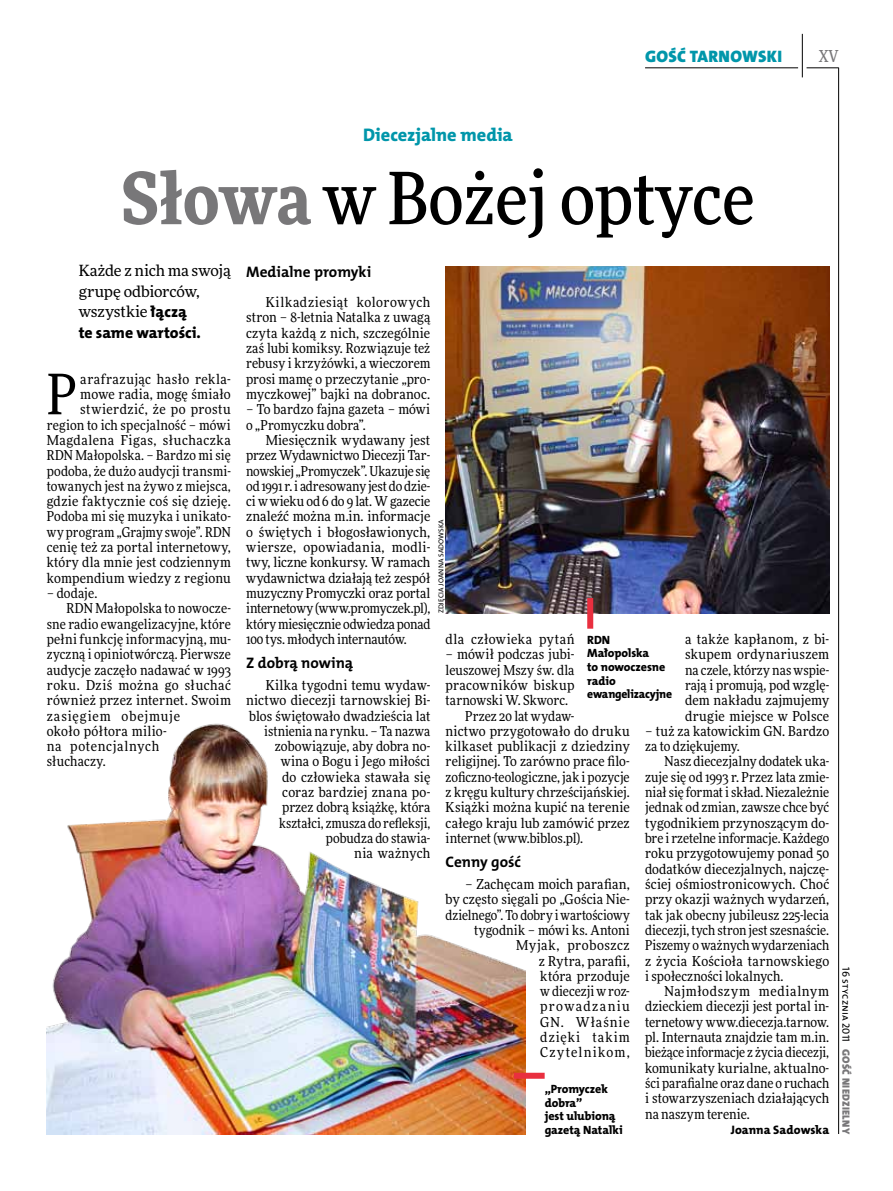
<style>
.page{position:relative;width:893px;height:1191px;background:#fff}
.page>*{position:absolute;margin:0;border:0;box-sizing:border-box;transform-origin:0 0}
.t1{font:500 72px "Freeday Narrow";color:#000}
.t2{font:55.95px "Freeday Narrow News";color:#000}
.t3{font:18.3px "The Mix HP8 Ex Bld";letter-spacing:-.005em;color:#0096aa}
.t4{font:16.65px "The Mix HP9 Blk";letter-spacing:.02em;color:#0096aa}
.t5{font:500 16.5px "Freeday Narrow";color:#787779;scale:.9 1}
.t6{font:15.75px "The Mix HP8 Ex Bld";letter-spacing:-.005em;color:#000}
.t7{font:15.45px/20.4px "Freeday News";letter-spacing:-.005em;color:#000}
.t8{font:15.3px "The Mix HP7 Bld";color:#000}
.t9{font:13.65px/15.3px "Freeday Narrow News";letter-spacing:.01em;color:#000;text-align:justify}
.t10{font:13.65px "Freeday Narrow News";letter-spacing:.03em;color:#000}
.t11{font:13.65px "Freeday Narrow News";letter-spacing:.06em;color:#000}
.t12{font:13.65px "Freeday Narrow News";letter-spacing:.035em;color:#000}
.t13{font:13.65px "Freeday Narrow News";letter-spacing:.045em;color:#000}
.t14{font:12.3px "The Mix HP8 Ex Bld";letter-spacing:.005em;color:#000}
.t15{font:12px/13.5px "The Mix HP8 Ex Bld";letter-spacing:-.005em;color:#000}
.t16{font:10.5px "The Mix HP9 Blk";letter-spacing:.025em;color:#787779}
.t17{font:10.5px "The Mix HP5 Plain";color:#000}
.t18{font:7.2px "The Mix HP5 Plain";letter-spacing:.015em;color:#000}
.s1{font-weight:900;color:#787779}
.s2{font-family:"The Mix HP8 Ex Bld";font-size:15.75px}
</style>
<div class="page">
<hr style="left:806px;top:68px;width:33px;height:1px;background:#000">
<hr style="left:645px;top:68px;width:153px;height:1px;background:#000">
<hr style="left:838px;top:68px;width:1px;height:1066px;background:#000">
<hr style="left:802px;top:34px;width:1px;height:43px;background:#000">
<img style="left:446px;top:266px;width:383px;height:347px">
<img style="left:47px;top:723px;width:478px;height:411px">
<div style="left:514px;top:1072px;width:31px;height:6px;background:#e92f3f"></div>
<div style="left:587px;top:598px;width:6px;height:30px;background:#e92f3f"></div>
<p class="t4" style="left:645px;top:46px;width:138px">GOŚĆ TARNOWSKI</p>
<h3 class="t3" style="left:363px;top:123px;width:151px">Diecezjalne media</h3>
<h1 class="t1" style="left:121px;top:154px;width:635px"><span class="s1">Słowa</span> w Bożej optyce</h1>
<p class="t5" style="left:819px;top:46px;width:23px">XV</p>
<p class="t7" style="left:79px;top:260px;width:154px">Każde z nich ma swoją grupę odbiorców, wszystkie <span class="s2">łączą</span></p>
<p class="t6" style="left:79px;top:322px;width:124px">te same wartości.</p>
<p class="t9" style="left:47px;top:371px;width:186px;text-align:right">arafrazując hasło rekla&shy;mowe radia, mogę śmiało stwierdzić, że po prostu region to ich specjalność – mówi<br>Magdalena Figas, słuchaczka<br>RDN Małopolska. – Bardzo mi się podoba, że dużo audycji transmi&shy;towanych jest na żywo z miejsca, gdzie faktycznie coś się dzieję.<br>Podoba mi się muzyka i unikato&shy;wy program „Grajmy swoje”. RDN cenię też za portal internetowy, który dla mnie jest codziennym kompendium wiedzy z regionu</p>
<p class="t9" style="left:47px;top:585px;width:52px">– dodaje.</p>
<p class="t9" style="left:66px;top:600px;width:166px">RDN Małopolska to nowocze-</p>
<p class="t9" style="left:47px;top:616px;width:186px">sne radio ewangelizacyjne, które</p>
<p class="t9" style="left:47px;top:631px;width:186px">pełni funkcję informacyjną, mu-</p>
<p class="t9" style="left:47px;top:646px;width:186px">zyczną i opiniotwórczą. Pierwsze</p>
<p class="t9" style="left:47px;top:662px;width:186px">audycje zaczęło nadawać w 1993</p>
<p class="t10" style="left:47px;top:676px;width:186px">roku. Dziś można go słuchać</p>
<p class="t9" style="left:47px;top:692px;width:186px">również przez internet. Swoim</p>
<p class="t11" style="left:47px;top:707px;width:135px">zasięgiem obejmuje</p>
<p class="t9" style="left:47px;top:723px;width:122px">około półtora milio-</p>
<p class="t13" style="left:47px;top:738px;width:114px">na potencjalnych</p>
<p class="t9" style="left:47px;top:754px;width:60px">słuchaczy.</p>
<h2 class="t2" style="left:47px;top:360px;width:32px">P</h2>
<p class="t8" style="left:246px;top:262px;width:127px">Medialne promyki</p>
<p class="t9" style="left:246px;top:294px;width:186px;text-indent:20px">Kilkadziesiąt kolorowych stron – 8-letnia Natalka z uwagą czyta każdą z nich, szczególnie zaś lubi komiksy. Rozwiązuje też rebusy i krzyżówki, a wieczorem prosi mamę o przeczytanie „pro&shy;myczkowej” bajki na dobranoc.</p>
<p class="t9" style="left:246px;top:401px;width:186px">– To bardzo fajna gazeta – mówi o „Promyczku dobra”.</p>
<p class="t9" style="left:246px;top:432px;width:186px;text-indent:20px">Miesięcznik wydawany jest przez Wydawnictwo Diecezji Tar&shy;nowskiej „Promyczek”. Ukazuje się od 1991 r. i adresowany jest do dzie&shy;ci w wieku od 6 do 9 lat. W gazecie znaleźć można m.in. informacje o świętych i błogosławionych, wiersze, opowiadania, modli&shy;twy, liczne konkursy. W ramach wydawnictwa działają też zespół muzyczny Promyczki oraz portal internetowy (www.promyczek.pl), który miesięcznie odwiedza ponad 100 tys. młodych internautów.</p>
<p class="t8" style="left:246px;top:653px;width:109px">Z dobrą nowiną</p>
<p class="t9" style="left:246px;top:677px;width:186px;text-align:right">Kilka tygodni temu wydaw&shy;nictwo diecezji tarnowskiej Bi&shy;blos świętowało dwadzieścia lat istnienia na rynku. – Ta nazwa zobowiązuje, aby dobra no&shy;wina o Bogu i Jego miłości<br>do człowieka stawała się<br>coraz bardziej znana po-<br>przez dobrą książkę, która kształci, zmusza do refleksji, pobudza do stawia-<br>nia ważnych</p>
<p class="t18" style="left:436px;top:613px;width:95px;rotate:-90deg">Zdj ęcia Joanna Sadowska</p>
<p class="t9" style="left:685px;top:631px;width:146px">a także kapłanom, z bi&shy;skupem ordynariuszem na czele, którzy nas wspie&shy;rają i promują, pod wzglę&shy;dem nakładu zajmujemy drugie miejsce w Polsce</p>
<p class="t9" style="left:645px;top:723px;width:186px">– tuż za katowickim GN. Bardzo za to dziękujemy.</p>
<p class="t9" style="left:645px;top:754px;width:186px;text-indent:20px">Nasz diecezjalny dodatek uka&shy;zuje się od 1993 r. Przez lata zmie&shy;niał się format i skład. Niezależnie jednak od zmian, zawsze chce być tygodnikiem przynoszącym do&shy;bre i rzetelne informacje. Każdego roku przygotowujemy ponad 50 dodatków diecezjalnych, najczę&shy;ściej ośmiostronicowych. Choć przy okazji ważnych wydarzeń, tak jak obecny jubileusz 225-lecia diecezji, tych stron jest szesnaście.<br>Piszemy o ważnych wydarzeniach z życia Kościoła tarnowskiego i społeczności lokalnych.</p>
<p class="t9" style="left:645px;top:983px;width:186px;text-indent:20px">Najmłodszym medialnym dzieckiem diecezji jest portal in&shy;ternetowy www.diecezja.tarnow. pl. Internauta znajdzie tam m.in. bieżące informacje z życia diecezji, komunikaty kurialne, aktualno&shy;ści parafialne oraz dane o ruchach i stowarzyszeniach działających na naszym terenie.</p>
<p class="t14" style="left:731px;top:1122px;width:100px">Joanna Sadowska</p>
<p class="t12" style="left:446px;top:630px;width:130px">dla człowieka pytań</p>
<p class="t9" style="left:446px;top:646px;width:130px">– mówił podczas jubi-</p>
<p class="t9" style="left:446px;top:662px;width:130px">leuszowej Mszy św. dla</p>
<p class="t9" style="left:446px;top:677px;width:130px">pracowników biskup</p>
<p class="t9" style="left:446px;top:692px;width:124px">tarnowski W. Skworc.</p>
<p class="t9" style="left:465px;top:708px;width:111px">Przez 20 lat wydaw-</p>
<p class="t9" style="left:446px;top:723px;width:186px">nictwo przygotowało do druku</p>
<p class="t9" style="left:446px;top:738px;width:186px">kilkaset publikacji z dziedziny</p>
<p class="t9" style="left:446px;top:754px;width:186px">religijnej. To zarówno prace filo-</p>
<p class="t9" style="left:446px;top:769px;width:186px">zoficzno-teologiczne, jak i pozycje</p>
<p class="t9" style="left:446px;top:784px;width:186px">z kręgu kultury chrześcijańskiej.</p>
<p class="t9" style="left:446px;top:799px;width:186px">Książki można kupić na terenie</p>
<p class="t9" style="left:446px;top:815px;width:186px">całego kraju lub zamówić przez</p>
<p class="t9" style="left:446px;top:830px;width:139px">internet (www.biblos.pl).</p>
<p class="t8" style="left:446px;top:852px;width:77px">Cenny gość</p>
<p class="t9" style="left:446px;top:876px;width:186px;text-align:right">– Zachęcam moich parafian,<br>by często sięgali po „Gościa Nie&shy;dzielnego”. To dobry i wartościowy tygodnik – mówi ks. Antoni<br>Myjak, proboszcz<br>z Rytra, parafii,<br>która przoduje<br>w diecezji w roz-<br>prowadzaniu<br>GN. Właśnie<br>dzięki takim<br>Czytelnikom,</p>
<p class="t15" style="left:587px;top:633px;width:86px">RDN<br>Małopolska<br>to nowoczesne radio ewangelizacyjne</p>
<p class="t15" style="left:545px;top:1082px;width:79px">„Promyczek dobra”<br>jest ulubioną gazetą Natalki</p>
<p class="t17" style="left:853px;top:966px;width:77px;rotate:90deg">16 stycznia 2011</p>
<p class="t16" style="left:853px;top:1049px;width:86px;rotate:90deg">GOŚĆ NIEDZIELNY</p>
</div>
